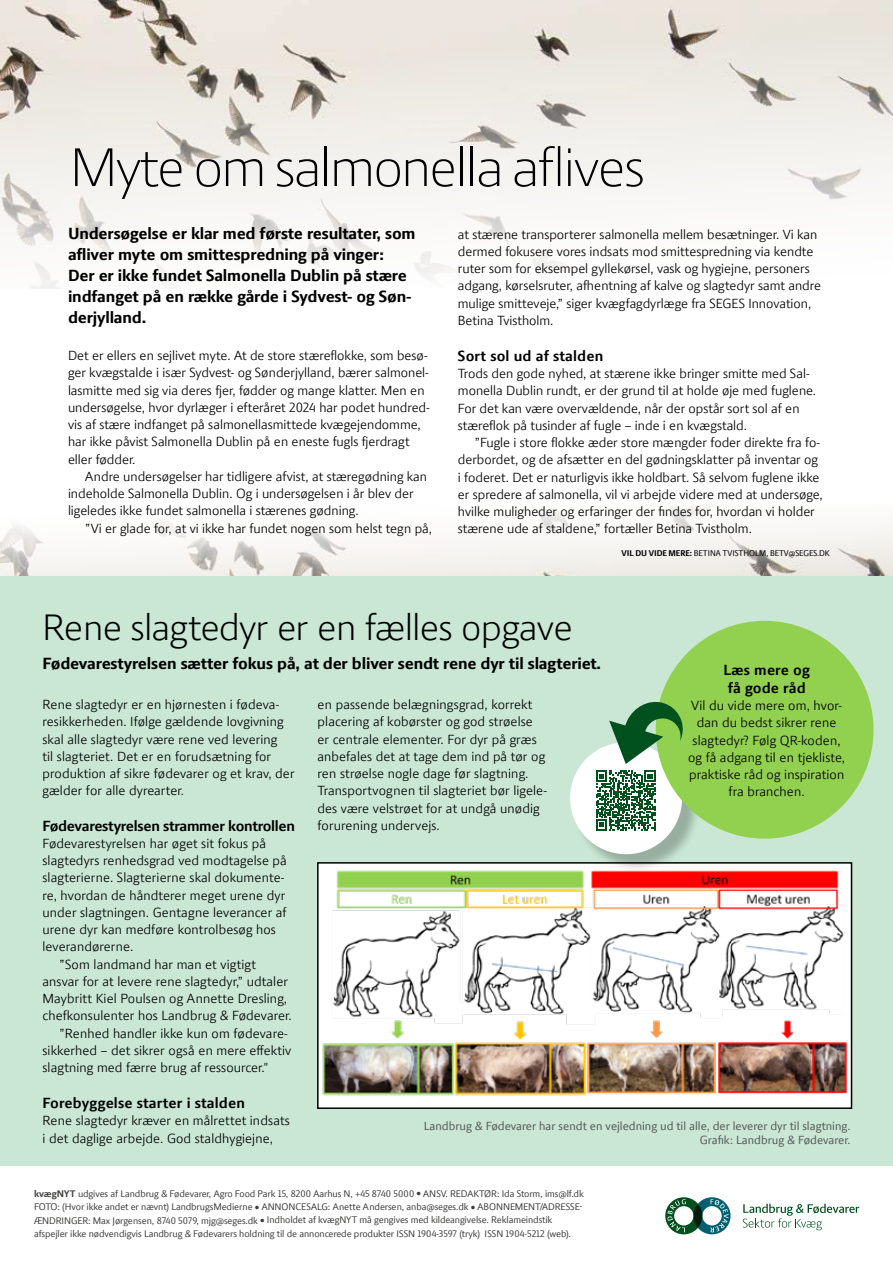
<style>
.page{position:relative;width:893px;height:1263px;background:#fff}
.page>*{position:absolute;margin:0;border:0;box-sizing:border-box;transform-origin:0 0}
.t1{font:300 58.5px "LF Press Sans";letter-spacing:-.01em;color:#000}
.t2{font:300 37.5px "LF Press Sans Offc";letter-spacing:-.01em;color:#000}
.t3{font:800 16.5px/21px "LF Press Sans Offc";letter-spacing:-.01em;color:#000}
.t4{font:700 15px/18px "LF Press Sans Offc";letter-spacing:.005em;color:#000}
.t5{font:700 15px "LF Press Sans Offc";letter-spacing:-.02em;color:#000}
.t6{font:13.5px/17.2px "LF Press Sans Offc";color:#000}
.t7{font:500 12px/14.4px "LF Press Sans Offc";color:#575756;text-align:right}
.t8{font:500 9.75px/13.2px "LF Press Sans Offc";letter-spacing:-.01em;color:#3c3c3b}
.t9{font:9px "LF Press Sans";color:#000}
.s1{font-weight:700}
</style>
<div class="page">
<svg style="left:743px;top:1204px;width:116px;height:26px"></svg>
<svg style="left:665px;top:1197px;width:66px;height:37px"></svg>
<img style="left:0;top:0;width:893px;height:288px">
<img style="left:0;top:504px;width:893px;height:72px">
<div style="left:0;top:576px;width:893px;height:589px;background:#c9e7d4"></div>
<div style="left:318px;top:863px;width:533px;height:245px;background:#fff"></div>
<div style="left:317px;top:862px;width:535px;height:247px;border:2px solid #000"></div>
<img style="left:322px;top:870px;width:525px;height:226px">
<div style="left:572px;top:744px;width:129px;height:129px;background:#000;opacity:.25"></div>
<div style="left:570px;top:742px;width:112px;height:112px;background:#fff;border-radius:50%"></div>
<div style="left:656px;top:621px;width:217px;height:218px;background:#92d050;border-radius:50%"></div>
<svg style="left:609px;top:700px;width:74px;height:64px"></svg>
<svg style="left:596px;top:770px;width:60px;height:60px"></svg>
<h1 class="t1" style="left:70px;top:133px;width:576px">Myte om salmonella aflives</h1>
<p class="t3" style="left:68px;top:223px;width:349px">Undersøgelse er klar med første resultater, som afliver myte om smittespredning på vinger:<br>Der er ikke fundet Salmonella Dublin på stære indfanget på en række gårde i Sydvest- og Søn&shy;derjylland.</p>
<p class="t6" style="left:458px;top:225px;width:365px">at stærene transporterer salmonella mellem besætninger. Vi kan dermed fokusere vores indsats mod smittespredning via kendte ruter som for eksempel gyllekørsel, vask og hygiejne, personers adgang, kørselsruter, afhentning af kalve og slagtedyr samt andre mulige smitteveje,” siger kvægfagdyrlæge fra SEGES Innovation, Betina Tvistholm.</p>
<p class="t4" style="left:458px;top:347px;width:147px">Sort sol ud af stalden</p>
<p class="t6" style="left:458px;top:365px;width:360px">Trods den gode nyhed, at stærene ikke bringer smitte med Sal&shy;monella Dublin rundt, er der grund til at holde øje med fuglene.<br>For det kan være overvældende, når der opstår sort sol af en stæreflok på tusinder af fugle – inde i en kvægstald.</p>
<p class="t6" style="left:458px;top:434px;width:366px;text-indent:17px">”Fugle i store flokke æder store mængder foder direkte fra fo&shy;derbordet, og de afsætter en del gødningsklatter på inventar og i foderet. Det er naturligvis ikke holdbart. Så selvom fuglene ikke er spredere af salmonella, vil vi arbejde videre med at undersøge, hvilke muligheder og erfaringer der findes for, hvordan vi holder stærene ude af staldene,” fortæller Betina Tvistholm.</p>
<p class="t6" style="left:68px;top:347px;width:363px">Det er ellers en sejlivet myte. At de store stæreflokke, som besø&shy;ger kvægstalde i især Sydvest- og Sønderjylland, bærer salmonel&shy;lasmitte med sig via deres fjer, fødder og mange klatter. Men en undersøgelse, hvor dyrlæger i efteråret 2024 har podet hundred&shy;vis af stære indfanget på salmonellasmittede kvægejendomme, har ikke påvist Salmonella Dublin på en eneste fugls fjerdragt eller fødder.</p>
<p class="t6" style="left:68px;top:467px;width:361px;text-indent:17px">Andre undersøgelser har tidligere afvist, at stæregødning kan indeholde Salmonella Dublin. Og i undersøgelsen i år blev der ligeledes ikke fundet salmonella i stærenes gødning.</p>
<p class="t6" style="left:85px;top:519px;width:348px">”Vi er glade for, at vi ikke har fundet nogen som helst tegn på,</p>
<h2 class="t2" style="left:43px;top:604px;width:532px">Rene slagtedyr er en fælles opgave</h2>
<p class="t9" style="left:621px;top:548px;width:210px"><span class="s1">VIL DU VIDE MERE:</span> BETINA TVISTHOLM, BETV@SEGES.DK</p>
<p class="t3" style="left:42px;top:653px;width:560px">Fødevarestyrelsen sætter fokus på, at der bliver sendt rene dyr til slagteriet.</p>
<p class="t4" style="left:724px;top:661px;width:88px">Læs mere og få gode råd</p>
<p class="t6" style="left:688px;top:697px;width:159px;text-align:center">Vil du vide mere om, hvor&shy;dan du bedst sikrer rene slagtedyr? Følg QR-koden, og få adgang til en tjekliste, praktiske råd og inspiration fra branchen.</p>
<p class="t6" style="left:42px;top:696px;width:254px">Rene slagtedyr er en hjørnesten i fødeva&shy;resikkerheden. Ifølge gældende lovgivning skal alle slagtedyr være rene ved levering<br>til slagteriet. Det er en forudsætning for produktion af sikre fødevarer og et krav, der gælder for alle dyrearter.</p>
<p class="t5" style="left:42px;top:816px;width:254px">Fødevarestyrelsen strammer kontrollen</p>
<p class="t6" style="left:42px;top:834px;width:225px">Fødevarestyrelsen har øget sit fokus på</p>
<p class="t6" style="left:42px;top:852px;width:246px">slagtedyrs renhedsgrad ved modtagelse på</p>
<p class="t6" style="left:42px;top:869px;width:244px">slagterierne. Slagterierne skal dokumente-</p>
<p class="t6" style="left:42px;top:886px;width:244px">re, hvordan de håndterer meget urene dyr</p>
<p class="t6" style="left:42px;top:903px;width:246px">under slagtningen. Gentagne leverancer af</p>
<p class="t6" style="left:42px;top:921px;width:235px">urene dyr kan medføre kontrolbesøg hos</p>
<p class="t6" style="left:42px;top:938px;width:92px">leverandørerne.</p>
<p class="t6" style="left:60px;top:955px;width:198px">”Som landmand har man et vigtigt</p>
<p class="t6" style="left:42px;top:972px;width:247px">ansvar for at levere rene slagtedyr,” udtaler</p>
<p class="t6" style="left:42px;top:990px;width:246px">Maybritt Kiel Poulsen og Annette Dresling,</p>
<p class="t6" style="left:42px;top:1007px;width:251px">chefkonsulenter hos Landbrug &amp; Fødevarer.</p>
<p class="t6" style="left:60px;top:1024px;width:230px">”Renhed handler ikke kun om fødevare-</p>
<p class="t6" style="left:42px;top:1041px;width:250px">sikkerhed – det sikrer også en mere effektiv</p>
<p class="t6" style="left:42px;top:1059px;width:228px">slagtning med færre brug af ressourcer."</p>
<p class="t4" style="left:42px;top:1094px;width:204px">Forebyggelse starter i stalden</p>
<p class="t6" style="left:42px;top:1112px;width:249px">Rene slagtedyr kræver en målrettet indsats i det daglige arbejde. God staldhygiejne,</p>
<p class="t6" style="left:318px;top:696px;width:231px">en passende belægningsgrad, korrekt placering af kobørster og god strøelse er centrale elementer. For dyr på græs anbefales det at tage dem ind på tør og ren strøelse nogle dage før slagtning.<br>Transportvognen til slagteriet bør ligele&shy;des være velstrøet for at undgå unødig forurening undervejs.</p>
<p class="t7" style="left:424px;top:1118px;width:428px">Landbrug &amp; Fødevarer har sendt en vejledning ud til alle, der leverer dyr til slagtning.<br>Grafik: Landbrug &amp; Fødevarer.</p>
<p class="t8" style="left:34px;top:1187px;width:551px"><span class="s1">kvægNYT</span> udgives af Landbrug &amp; Fødevarer, Agro Food Park 15, 8200 Aarhus N, +45 8740 5000 • ANSV. REDAKTØR: Ida Storm, ims@lf.dk FOTO: (Hvor ikke andet er nævnt) LandbrugsMedierne • ANNONCESALG: Anette Andersen, anba@seges.dk • ABONNEMENT/ADRESSE-ÆNDRINGER: Max Jørgensen, 8740 5079, mjg@seges.dk • Indholdet af kvægNYT må gengives med kildeangivelse. Reklameindstik afspejler ikke nødvendigvis Landbrug &amp; Fødevarers holdning til de annoncerede produkter ISSN 1904-3597 (tryk) ISSN 1904-5212 (web).</p>
</div>
